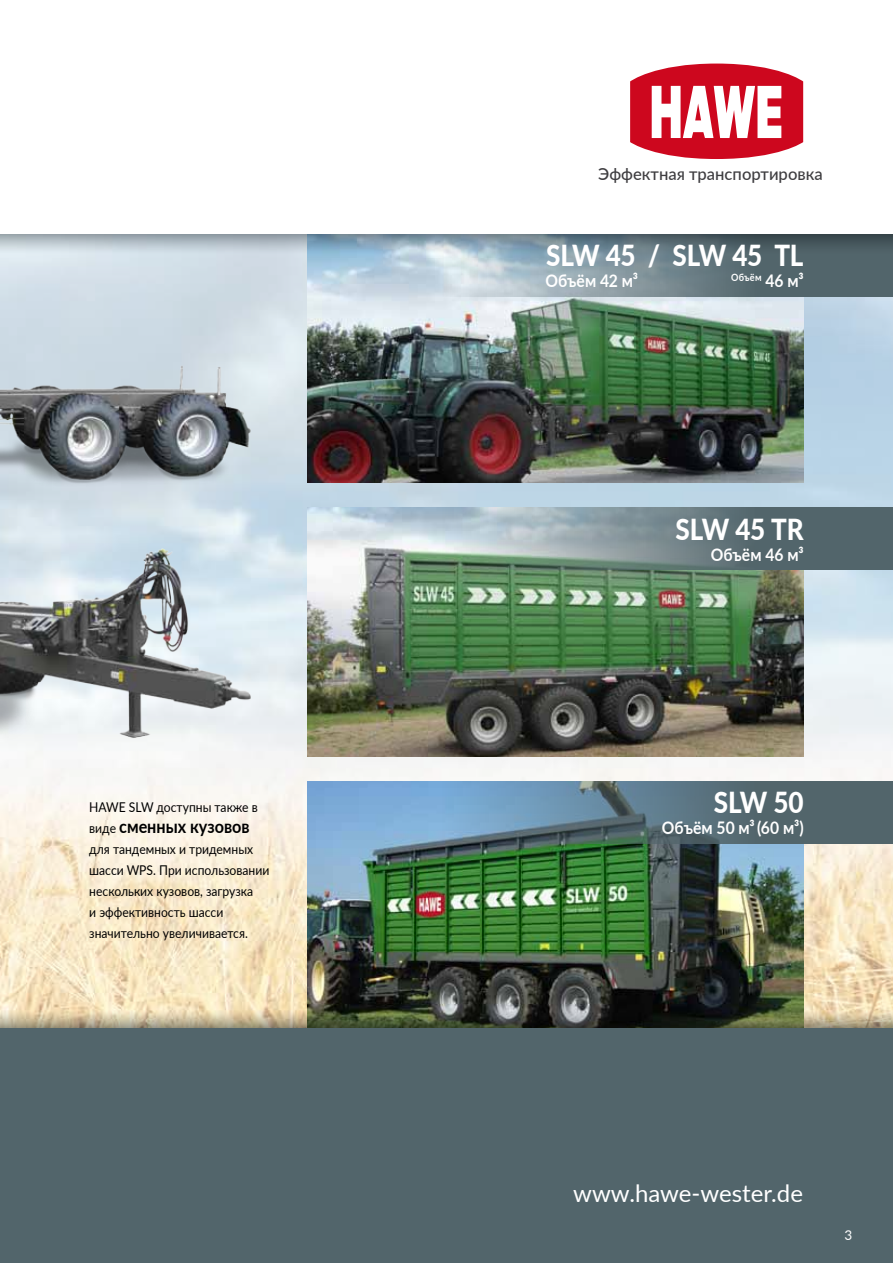
<style>
.page{position:relative;width:893px;height:1263px;background:#fff}
.page>*{position:absolute;margin:0;border:0;box-sizing:border-box;transform-origin:0 0}
.t1{font:800 28.95px "Lato";letter-spacing:-.02em;color:#fff;scale:.9 1}
.t2{font:24px "Lato";color:#fff}
.t3{font:700 18px "Lato";color:#000;scale:.9 1}
.t4{font:700 17.4px "Lato";letter-spacing:-.005em;color:#fff;scale:.9 1}
.t5{font:500 16.65px "Lato";color:#3e3d40}
.t6{font:13.5px/21px "Lato";color:#000;scale:.9 1}
.t7{font:13.5px "Lato";color:#fff}
.t8{font:700 10.2px "Lato";letter-spacing:.025em;color:#fff;scale:.9 1}
.s1{font-weight:400;font-size:13.5px}
.s2{font-size:17.4px}
</style>
<div class="page">
<img style="left:0;top:253px;width:893px;height:757px">
<img style="left:308px;top:253px;width:496px;height:230px">
<img style="left:308px;top:507px;width:496px;height:250px">
<img style="left:308px;top:781px;width:496px;height:229px">
<svg style="left:442px;top:781px;width:451px;height:62px;background:#5c7786"></svg>
<svg style="left:442px;top:507px;width:451px;height:62px;background:#788b8e"></svg>
<svg style="left:442px;top:253px;width:451px;height:43px;background:#7f9198"></svg>
<svg style="left:0;top:234px;width:893px;height:19px;background:#8496a0"></svg>
<img style="left:0;top:1010px;width:893px;height:19px">
<div style="left:0;top:1029px;width:893px;height:234px;background:#52656b"></div>
<svg style="left:630px;top:64px;width:174px;height:95px"></svg>
<img style="left:0;top:345px;width:266px;height:149px">
<img style="left:0;top:535px;width:265px;height:214px">
<p class="t6" style="left:89px;top:796px;width:189px">HAWE SLW доступны также в</p>
<h3 class="t3" style="left:89px;top:813px;width:180px"><span class="s1">виде</span> сменных кузовов</h3>
<p class="t6" style="left:89px;top:838px;width:202px">для тандемных и тридемных шасси WPS. При использовании нескольких кузовов, загрузка<br>и эффективность шасси значительно увеличивается.</p>
<p class="t5" style="left:599px;top:162px;width:233px">Transportieren mit Leidenschaft</p>
<p class="t5" style="left:598px;top:162px;width:226px">Эффектная транспортировка</p>
<h1 class="t1" style="left:546px;top:234px;width:288px">SLW 45 / SLW 45 TL</h1>
<p class="t4" style="left:545px;top:268px;width:104px">Объём 42 м³</p>
<p class="t8" style="left:731px;top:270px;width:82px">Объём <span class="s2">46 м³</span></p>
<h1 class="t1" style="left:676px;top:508px;width:144px">SLW 45 TR</h1>
<p class="t4" style="left:711px;top:542px;width:105px">Объём 46 м³</p>
<h1 class="t1" style="left:714px;top:781px;width:101px">SLW 50</h1>
<p class="t4" style="left:662px;top:815px;width:159px">Объём 50 м³(60 м³)</p>
<h2 class="t2" style="left:573px;top:1176px;width:231px">www.hawe-wester.de</h2>
<p class="t7" style="left:844px;top:1225px;width:9px">3</p>
</div>
